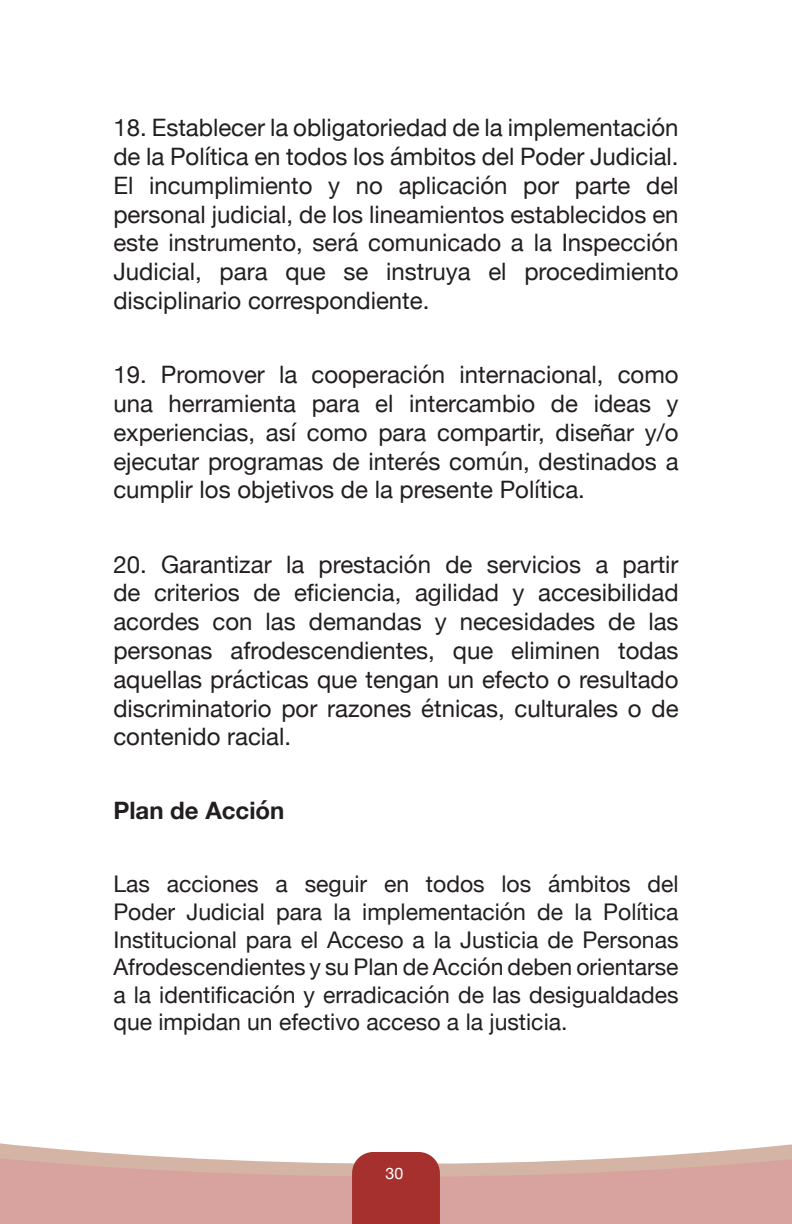
<style>
.page{position:relative;width:792px;height:1224px;background:#fff}
.page>*{position:absolute;margin:0;border:0;box-sizing:border-box;transform-origin:0 0}
.Estilo_de_párrafo_1{font:24px/28.8px "Helvetica Neue";color:#231f20;text-align:justify}
.Estilo_de_párrafo_1-2{font:700 24px "Helvetica Neue";color:#231f20}
.Estilo_de_párrafo_1-3{font:23px/27.6px "Helvetica Neue";color:#231f20;text-align:justify}
.t1{font:16px "Helvetica Neue";color:#fff}
</style>
<div class="page">
<svg style="left:0;top:1143px;width:792px;height:10px"></svg>
<svg style="left:0;top:1153px;width:792px;height:71px"></svg>
<div style="left:352px;top:1152px;width:88px;height:72px;background:#a5302d"></div>
<p class="Estilo_de_párrafo_1" style="left:113px;top:115px;width:567px">18. Establecer la obligatoriedad de la implementación de la Política en todos los ámbitos del Poder Judicial.<br>El incumplimiento y no aplicación por parte del personal judicial, de los lineamientos establecidos en este instrumento, será comunicado a la Inspección Judicial, para que se instruya el procedimiento disciplinario correspondiente.</p>
<p class="Estilo_de_párrafo_1" style="left:113px;top:362px;width:567px">19. Promover la cooperación internacional, como una herramienta para el intercambio de ideas y experiencias, así como para compartir, diseñar y/o ejecutar programas de interés común, destinados a cumplir los objetivos de la presente Política.</p>
<p class="Estilo_de_párrafo_1" style="left:113px;top:551px;width:567px">20. Garantizar la prestación de servicios a partir de criterios de eficiencia, agilidad y accesibilidad acordes con las demandas y necesidades de las personas afrodescendientes, que eliminen todas aquellas prácticas que tengan un efecto o resultado discriminatorio por razones étnicas, culturales o de contenido racial.</p>
<p class="Estilo_de_párrafo_1-2" style="left:113px;top:792px;width:173px">Plan de Acción</p>
<p class="Estilo_de_párrafo_1-3" style="left:113px;top:872px;width:567px">Las acciones a seguir en todos los ámbitos del Poder Judicial para la implementación de la Política Institucional para el Acceso a la Justicia de Personas Afrodescendientes y su Plan de Acción deben orientarse a la identificación y erradicación de las desigualdades que impidan un efectivo acceso a la justicia.</p>
<p class="t1" style="left:386px;top:1161px;width:19px">30</p>
</div>
